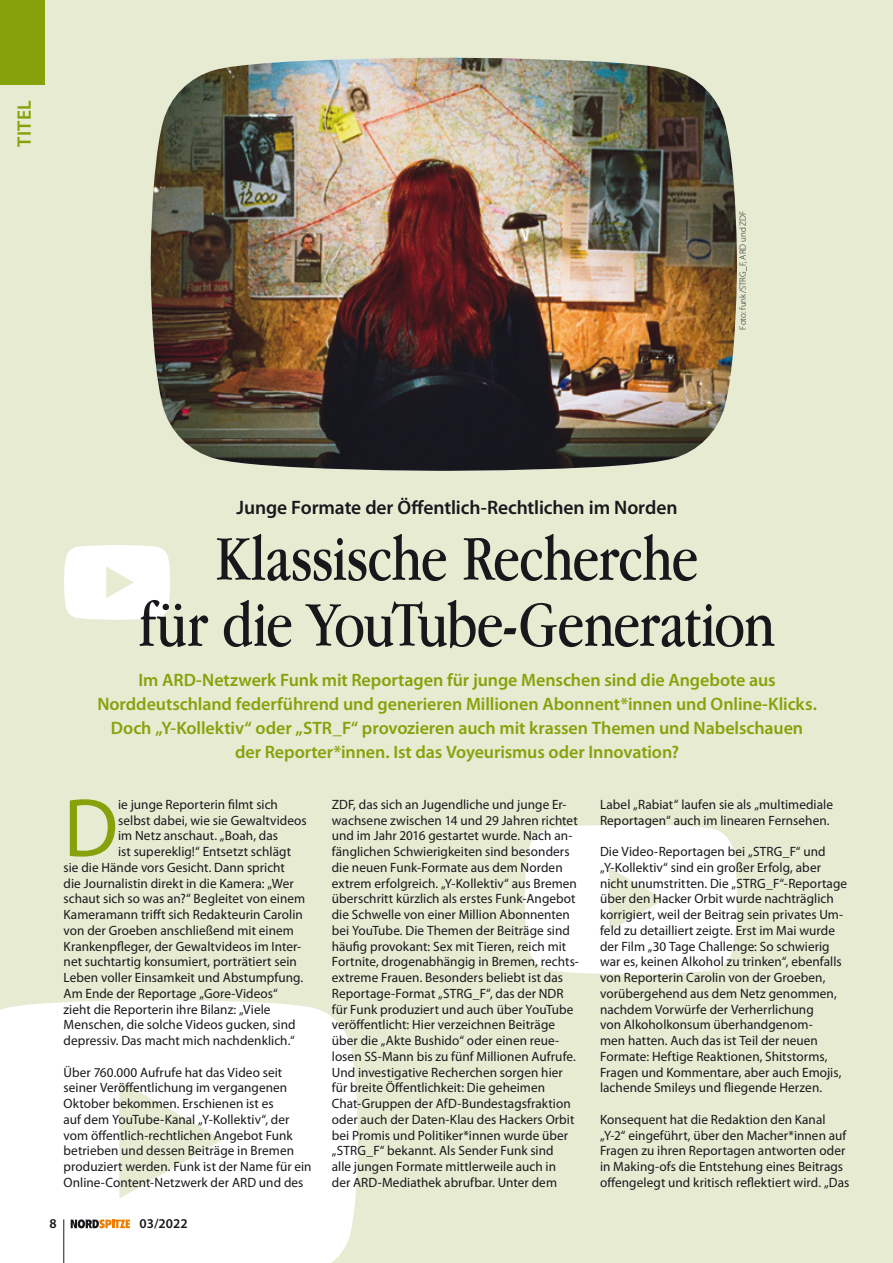
<style>
.page{position:relative;width:893px;height:1263px;background:#e6ebd2}
.page>*{position:absolute;margin:0;border:0;box-sizing:border-box;transform-origin:0 0}
.t1{font:83.55px "Myriad Pro";color:#86a20b}
.t2{font:66px/66px "Apple Garamond";letter-spacing:-.01em;color:#1a171c;text-align:center}
.t3{font:600 19.5px "Myriad Pro";letter-spacing:-.005em;color:#1a171c}
.t4{font:600 19.5px "Myriad Pro";letter-spacing:.02em;color:#86a20b}
.t5{font:600 18px/24px "Myriad Pro";letter-spacing:-.005em;color:#86a20b;text-align:center}
.t6{font:13.5px/15.8px "Myriad Pro";letter-spacing:.005em;color:#1a171c}
.t7{font:600 13.5px "Myriad Pro";color:#1a171c}
.t8{font:300 9px "Myriad Pro";color:#1a171c}
</style>
<div class="page">
<svg style="left:64px;top:545px;width:106px;height:75px;background:#fcfcf9"></svg>
<svg style="left:525px;top:824px;width:212px;height:150px;background:#fcfcf9"></svg>
<svg style="left:0;top:1000px;width:358px;height:263px;background:#fcfdfa"></svg>
<svg style="left:71px;top:1219px;width:59px;height:9px"></svg>
<hr style="left:64px;top:1219px;width:1px;height:44px;background:#1a171c">
<div style="left:0;top:0;width:45px;height:84px;background:#86a20b"></div>
<img style="left:151px;top:58px;width:586px;height:413px">
<h3 class="t4" style="left:12px;top:147px;width:48px;rotate:-90deg">TITEL</h3>
<p class="t8" style="left:738px;top:329px;width:120px;rotate:-90deg">Foto: funk/STRG_F, ARD und ZDF</p>
<h3 class="t3" style="left:236px;top:495px;width:443px">Junge Formate der Öffentlich-Rechtlichen im Norden</h3>
<h2 class="t2" style="left:139px;top:524px;width:637px">Klassische Recherche<br>für die YouTube-Generation</h2>
<p class="t5" style="left:97px;top:667px;width:721px">Im ARD-Netzwerk Funk mit Reportagen für junge Menschen sind die Angebote aus Norddeutschland federführend und generieren Millionen Abonnent*innen und Online-Klicks.<br>Doch „Y-Kollektiv“ oder „STR_F“ provozieren auch mit krassen Themen und Nabelschauen der Reporter*innen. Ist das Voyeurismus oder Innovation?</p>
<h1 class="t1" style="left:64px;top:776px;width:56px">D</h1>
<p class="t6" style="left:118px;top:796px;width:161px">ie junge Reporterin filmt sich</p>
<p class="t6" style="left:332px;top:796px;width:249px">ZDF, das sich an Jugendliche und junge Er&shy;wachsene zwischen 14 und 29 Jahren richtet und im Jahr 2016 gestartet wurde. Nach an&shy;fänglichen Schwierigkeiten sind besonders die neuen Funk-Formate aus dem Norden extrem erfolgreich. „Y-Kollektiv“ aus Bremen überschritt kürzlich als erstes Funk-Angebot die Schwelle von einer Million Abonnenten bei YouTube. Die Themen der Beiträge sind häufig provokant: Sex mit Tieren, reich mit Fortnite, drogenabhängig in Bremen, rechts&shy;extreme Frauen. Besonders beliebt ist das Reportage-Format „STRG_F“, das der NDR für Funk produziert und auch über YouTube veröffentlicht: Hier verzeichnen Beiträge über die „Akte Bushido“ oder einen reue&shy;losen SS-Mann bis zu fünf Millionen Aufrufe.<br>Und investigative Recherchen sorgen hier für breite Öffentlichkeit: Die geheimen Chat-Gruppen der AfD-Bundestagsfraktion oder auch der Daten-Klau des Hackers Orbit bei Promis und Politiker*innen wurde über „STRG_F“ bekannt. Als Sender Funk sind<br>alle jungen Formate mittlerweile auch in<br>der ARD-Mediathek abrufbar. Unter dem</p>
<p class="t6" style="left:600px;top:796px;width:234px">Label „Rabiat“ laufen sie als „multimediale<br>Reportagen“ auch im linearen Fernsehen.</p>
<p class="t6" style="left:118px;top:812px;width:190px">selbst dabei, wie sie Gewaltvideos</p>
<p class="t6" style="left:118px;top:828px;width:161px">im Netz anschaut. „Boah, das</p>
<p class="t6" style="left:118px;top:843px;width:174px">ist supereklig!“ Entsetzt schlägt</p>
<p class="t6" style="left:64px;top:859px;width:223px">sie die Hände vors Gesicht. Dann spricht</p>
<p class="t6" style="left:64px;top:875px;width:232px">die Journalistin direkt in die Kamera: „Wer</p>
<p class="t6" style="left:64px;top:891px;width:243px">schaut sich so was an?“ Begleitet von einem</p>
<p class="t6" style="left:64px;top:906px;width:241px">Kameramann trifft sich Redakteurin Carolin</p>
<p class="t6" style="left:64px;top:922px;width:232px">von der Groeben anschließend mit einem</p>
<p class="t6" style="left:64px;top:938px;width:239px">Krankenpfleger, der Gewaltvideos im Inter-</p>
<p class="t6" style="left:64px;top:954px;width:235px">net suchtartig konsumiert, porträtiert sein</p>
<p class="t6" style="left:64px;top:969px;width:241px">Leben voller Einsamkeit und Abstumpfung.</p>
<p class="t6" style="left:64px;top:985px;width:216px">Am Ende der Reportage „Gore-Videos“</p>
<p class="t6" style="left:64px;top:1001px;width:208px">zieht die Reporterin ihre Bilanz: „Viele</p>
<p class="t6" style="left:64px;top:1017px;width:234px">Menschen, die solche Videos gucken, sind</p>
<p class="t6" style="left:64px;top:1032px;width:233px">depressiv. Das macht mich nachdenklich.“</p>
<p class="t6" style="left:64px;top:1064px;width:250px">Über 760.000 Aufrufe hat das Video seit seiner Veröffentlichung im vergangenen Oktober bekommen. Erschienen ist es<br>auf dem YouTube-Kanal „Y-Kollektiv“, der vom öffentlich-rechtlichen Angebot Funk betrieben und dessen Beiträge in Bremen produziert werden. Funk ist der Name für ein Online-Content-Netzwerk der ARD und des</p>
<p class="t6" style="left:600px;top:843px;width:249px">Die Video-Reportagen bei „STRG_F“ und „Y-Kollektiv“ sind ein großer Erfolg, aber nicht unumstritten. Die „STRG_F“-Reportage über den Hacker Orbit wurde nachträglich korrigiert, weil der Beitrag sein privates Um&shy;feld zu detailliert zeigte. Erst im Mai wurde der Film „30 Tage Challenge: So schwierig war es, keinen Alkohol zu trinken“, ebenfalls von Reporterin Carolin von der Groeben, vorübergehend aus dem Netz genommen, nachdem Vorwürfe der Verherrlichung<br>von Alkoholkonsum überhandgenom-<br>men hatten. Auch das ist Teil der neuen Formate: Heftige Reaktionen, Shitstorms, Fragen und Kommentare, aber auch Emojis, lachende Smileys und fliegende Herzen.</p>
<p class="t6" style="left:600px;top:1111px;width:251px">Konsequent hat die Redaktion den Kanal „Y-2“ eingeführt, über den Macher*innen auf Fragen zu ihren Reportagen antworten oder in Making-ofs die Entstehung eines Beitrags offengelegt und kritisch reflektiert wird. „Das</p>
<p class="t7" style="left:49px;top:1215px;width:9px">8</p>
<p class="t7" style="left:140px;top:1215px;width:49px">03/2022</p>
</div>
